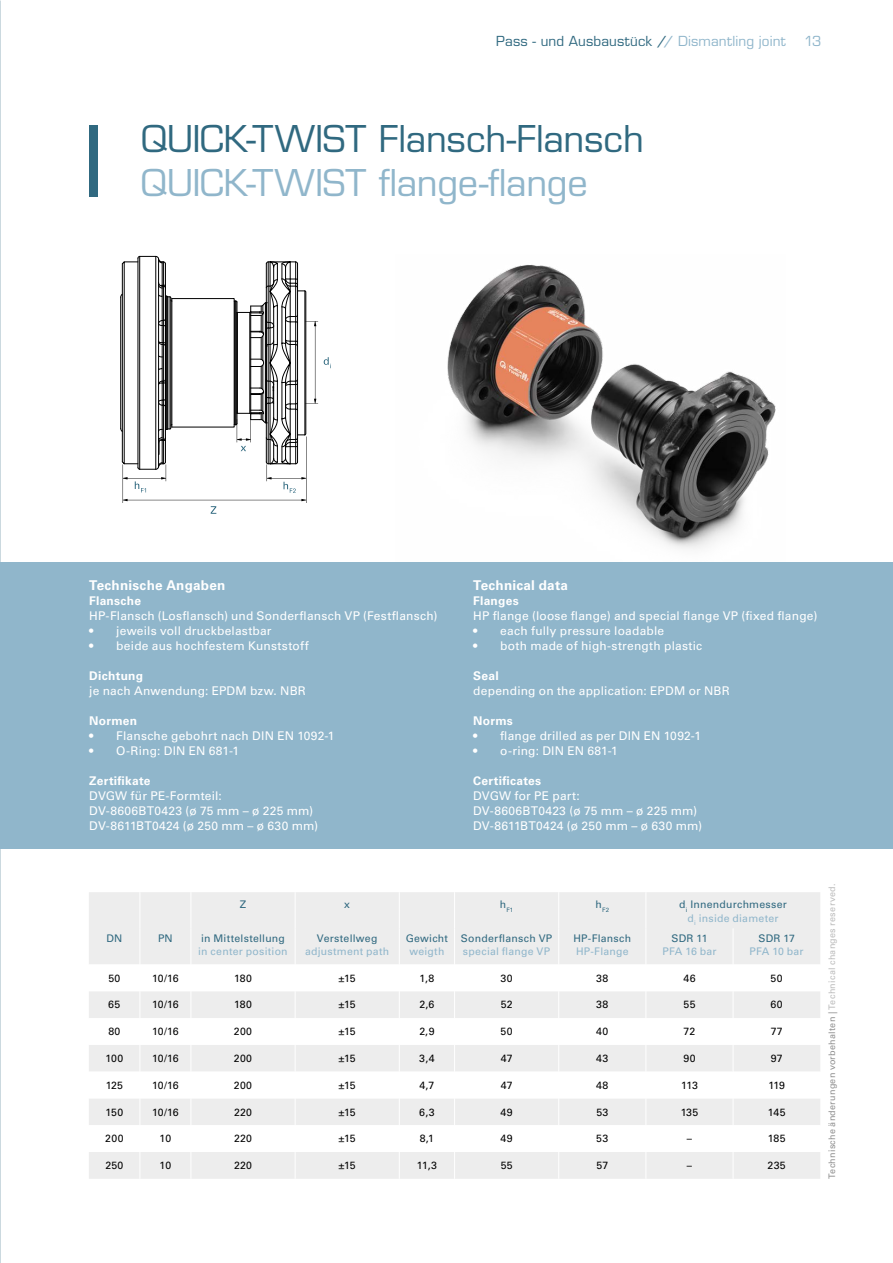
<style>
.page{position:relative;width:893px;height:1263px;background:#fff}
.page>*{position:absolute;margin:0;border:0;box-sizing:border-box;transform-origin:0 0}
.t1{font:36px "Eurostile LT Std";letter-spacing:-.01em;color:#306980}
.t2{font:36px "Eurostile LT Std";letter-spacing:-.01em;color:#90b6cb}
.t3{font:13.5px "Eurostile LT Std";letter-spacing:.01em;color:#306980}
.t4{font:700 13.5px "Univers LT Std";letter-spacing:.02em;color:#fff}
.t5{font:13.5px "Eurostile LT Std";color:#90b6cb}
.t6{font:12px/15px "Univers LT Std";letter-spacing:.02em;color:#fff}
.t7{font:700 12px "Univers LT Std";letter-spacing:.02em;color:#fff}
.t8{font:10.5px "Univers LT Std";letter-spacing:.025em;color:#000}
.t9{font:10.5px/13.5px "Univers LT Std";letter-spacing:.025em;color:#306980;text-align:center}
.t10{font:10.5px "Univers LT Std";letter-spacing:.02em;color:#90b6cb}
.t11{font:9px "Univers LT Std";letter-spacing:.03em;color:#909090}
.t12{font:6.15px "Univers LT Std";color:#306980}
.s1{color:#90b6cb}
.s2{color:#bcbcbc}
</style>
<div class="page">
<img style="left:447px;top:264px;width:329px;height:285px">
<img style="left:0;top:0;width:1px;height:1263px">
<div style="left:89px;top:125px;width:9px;height:71px;background:#306980"></div>
<div style="left:0;top:562px;width:893px;height:286px;background:#90b6cb"></div>
<div style="left:89px;top:892px;width:731px;height:287px;background:#ededed"></div>
<svg style="left:89px;top:964px;width:731px;height:107px"></svg>
<svg style="left:89px;top:1071px;width:731px;height:81px"></svg>
<hr style="left:140px;top:892px;width:1px;height:36px;background:#fff">
<hr style="left:191px;top:892px;width:1px;height:36px;background:#fff">
<hr style="left:295px;top:892px;width:1px;height:36px;background:#fff">
<hr style="left:399px;top:892px;width:1px;height:36px;background:#fff">
<hr style="left:454px;top:892px;width:1px;height:36px;background:#fff">
<hr style="left:558px;top:892px;width:1px;height:36px;background:#fff">
<hr style="left:645px;top:892px;width:1px;height:36px;background:#fff">
<hr style="left:140px;top:928px;width:1px;height:36px;background:#fff">
<hr style="left:191px;top:928px;width:1px;height:36px;background:#fff">
<hr style="left:295px;top:928px;width:1px;height:36px;background:#fff">
<hr style="left:399px;top:928px;width:1px;height:36px;background:#fff">
<hr style="left:454px;top:928px;width:1px;height:36px;background:#fff">
<hr style="left:558px;top:928px;width:1px;height:36px;background:#fff">
<hr style="left:645px;top:928px;width:1px;height:36px;background:#fff">
<hr style="left:733px;top:928px;width:1px;height:36px;background:#fff">
<svg style="left:140px;top:964px;width:1px;height:215px"></svg>
<svg style="left:191px;top:964px;width:1px;height:215px"></svg>
<svg style="left:295px;top:964px;width:1px;height:215px"></svg>
<svg style="left:399px;top:964px;width:1px;height:215px"></svg>
<svg style="left:454px;top:964px;width:1px;height:215px"></svg>
<svg style="left:558px;top:964px;width:1px;height:215px"></svg>
<svg style="left:645px;top:964px;width:1px;height:215px"></svg>
<svg style="left:733px;top:964px;width:1px;height:215px"></svg>
<svg style="left:324px;top:357px;width:7px;height:11px"></svg>
<svg style="left:120px;top:255px;width:198px;height:259px"></svg>
<p class="t3" style="left:496px;top:33px;width:291px">Pass - und Ausbaustück /<span class="s1">/ Dismantling joint</span></p>
<p class="t5" style="left:804px;top:33px;width:19px">13</p>
<h1 class="t1" style="left:141px;top:117px;width:505px">QUICK‑TWIST Flansch-Flansch</h1>
<h1 class="t2" style="left:141px;top:161px;width:449px">QUICK‑TWIST flange-flange</h1>
<p class="t4" style="left:89px;top:578px;width:138px">Technische Angaben</p>
<p class="t7" style="left:89px;top:594px;width:53px">Flansche</p>
<p class="t6" style="left:89px;top:609px;width:350px">HP-Flansch (Losflansch) und Sonderflansch VP (Festflansch)</p>
<p class="t6" style="left:89px;top:624px;width:184px">• jeweils voll druckbelastbar</p>
<p class="t6" style="left:89px;top:639px;width:221px">• beide aus hochfestem Kunststoff</p>
<p class="t7" style="left:89px;top:669px;width:55px">Dichtung</p>
<p class="t6" style="left:89px;top:684px;width:218px">je nach Anwendung: EPDM bzw. NBR</p>
<p class="t7" style="left:89px;top:714px;width:49px">Normen</p>
<p class="t6" style="left:89px;top:729px;width:247px">• Flansche gebohrt nach DIN EN 1092-1</p>
<p class="t6" style="left:89px;top:744px;width:151px">• O-Ring: DIN EN 681-1</p>
<p class="t7" style="left:89px;top:774px;width:63px">Zertifikate</p>
<p class="t6" style="left:89px;top:789px;width:230px">DVGW für PE-Formteil:<br>DV-8606BT0423 (ø 75 mm – ø 225 mm)<br>DV-8611BT0424 (ø 250 mm – ø 630 mm)</p>
<p class="t4" style="left:473px;top:578px;width:96px">Technical data</p>
<p class="t7" style="left:473px;top:594px;width:47px">Flanges</p>
<p class="t6" style="left:473px;top:609px;width:346px">HP flange (loose flange) and special flange VP (fixed flange)</p>
<p class="t6" style="left:473px;top:624px;width:192px">• each fully pressure loadable</p>
<p class="t6" style="left:473px;top:639px;width:230px">• both made of high-strength plastic</p>
<p class="t7" style="left:473px;top:669px;width:27px">Seal</p>
<p class="t6" style="left:473px;top:684px;width:258px">depending on the application: EPDM or NBR</p>
<p class="t7" style="left:473px;top:714px;width:41px">Norms</p>
<p class="t6" style="left:473px;top:729px;width:229px">• flange drilled as per DIN EN 1092-1</p>
<p class="t6" style="left:473px;top:744px;width:146px">• o-ring: DIN EN 681-1</p>
<p class="t7" style="left:473px;top:774px;width:69px">Certificates</p>
<p class="t6" style="left:473px;top:789px;width:230px">DVGW for PE part:<br>DV-8606BT0423 (ø 75 mm – ø 225 mm)<br>DV-8611BT0424 (ø 250 mm – ø 630 mm)</p>
<p class="t9" style="left:240px;top:898px;width:8px">Z</p>
<p class="t9" style="left:344px;top:898px;width:7px">x</p>
<p class="t12" style="left:500px;top:906px;width:15px"><sup>h</sup>F1</p>
<p class="t12" style="left:596px;top:906px;width:15px"><sup>h</sup>F2</p>
<p class="t9" style="left:679px;top:898px;width:109px">d<sub>i</sub> Innendurchmesser <span class="s1">d</span><sub>i</sub> <span class="s1">inside diameter</span></p>
<p class="t9" style="left:106px;top:931px;width:18px">DN</p>
<p class="t9" style="left:158px;top:931px;width:16px">PN</p>
<p class="t9" style="left:201px;top:931px;width:85px">in Mittelstellung</p>
<p class="t10" style="left:198px;top:945px;width:91px">in center position</p>
<p class="t9" style="left:317px;top:931px;width:62px">Verstellweg</p>
<p class="t10" style="left:305px;top:945px;width:86px">adjustment path</p>
<p class="t9" style="left:406px;top:931px;width:44px">Gewicht</p>
<p class="t10" style="left:409px;top:945px;width:36px">weigth</p>
<p class="t9" style="left:461px;top:931px;width:93px">Sonderflansch VP</p>
<p class="t10" style="left:463px;top:945px;width:89px">special flange VP</p>
<p class="t9" style="left:573px;top:931px;width:59px">HP-Flansch</p>
<p class="t10" style="left:576px;top:945px;width:54px">HP-Flange</p>
<p class="t9" style="left:671px;top:931px;width:38px">SDR 11</p>
<p class="t10" style="left:662px;top:945px;width:56px">PFA 16 bar</p>
<p class="t9" style="left:758px;top:931px;width:38px">SDR 17</p>
<p class="t10" style="left:750px;top:945px;width:56px">PFA 10 bar</p>
<p class="t8" style="left:108px;top:972px;width:14px">50</p>
<p class="t8" style="left:152px;top:972px;width:28px">10/16</p>
<p class="t8" style="left:234px;top:972px;width:19px">180</p>
<p class="t8" style="left:339px;top:972px;width:19px">±15</p>
<p class="t8" style="left:420px;top:972px;width:16px">1,8</p>
<p class="t8" style="left:501px;top:972px;width:14px">30</p>
<p class="t8" style="left:596px;top:972px;width:14px">38</p>
<p class="t8" style="left:683px;top:972px;width:14px">46</p>
<p class="t8" style="left:771px;top:972px;width:14px">50</p>
<p class="t8" style="left:108px;top:998px;width:14px">65</p>
<p class="t8" style="left:152px;top:998px;width:28px">10/16</p>
<p class="t8" style="left:234px;top:998px;width:19px">180</p>
<p class="t8" style="left:339px;top:998px;width:19px">±15</p>
<p class="t8" style="left:419px;top:998px;width:17px">2,6</p>
<p class="t8" style="left:501px;top:998px;width:13px">52</p>
<p class="t8" style="left:596px;top:998px;width:14px">38</p>
<p class="t8" style="left:683px;top:998px;width:13px">55</p>
<p class="t8" style="left:771px;top:998px;width:14px">60</p>
<p class="t8" style="left:108px;top:1025px;width:14px">80</p>
<p class="t8" style="left:152px;top:1025px;width:28px">10/16</p>
<p class="t8" style="left:234px;top:1025px;width:20px">200</p>
<p class="t8" style="left:339px;top:1025px;width:19px">±15</p>
<p class="t8" style="left:419px;top:1025px;width:17px">2,9</p>
<p class="t8" style="left:501px;top:1025px;width:14px">50</p>
<p class="t8" style="left:596px;top:1025px;width:14px">40</p>
<p class="t8" style="left:684px;top:1025px;width:13px">72</p>
<p class="t8" style="left:771px;top:1025px;width:14px">77</p>
<p class="t8" style="left:105px;top:1052px;width:19px">100</p>
<p class="t8" style="left:152px;top:1052px;width:28px">10/16</p>
<p class="t8" style="left:234px;top:1052px;width:20px">200</p>
<p class="t8" style="left:339px;top:1052px;width:19px">±15</p>
<p class="t8" style="left:419px;top:1052px;width:17px">3,4</p>
<p class="t8" style="left:501px;top:1052px;width:13px">47</p>
<p class="t8" style="left:596px;top:1052px;width:14px">43</p>
<p class="t8" style="left:683px;top:1052px;width:14px">90</p>
<p class="t8" style="left:771px;top:1052px;width:13px">97</p>
<p class="t8" style="left:106px;top:1079px;width:19px">125</p>
<p class="t8" style="left:152px;top:1079px;width:28px">10/16</p>
<p class="t8" style="left:234px;top:1079px;width:20px">200</p>
<p class="t8" style="left:339px;top:1079px;width:19px">±15</p>
<p class="t8" style="left:420px;top:1079px;width:16px">4,7</p>
<p class="t8" style="left:501px;top:1079px;width:13px">47</p>
<p class="t8" style="left:596px;top:1079px;width:14px">48</p>
<p class="t8" style="left:681px;top:1079px;width:18px">113</p>
<p class="t8" style="left:768px;top:1079px;width:18px">119</p>
<p class="t8" style="left:106px;top:1106px;width:19px">150</p>
<p class="t8" style="left:152px;top:1106px;width:28px">10/16</p>
<p class="t8" style="left:234px;top:1106px;width:20px">220</p>
<p class="t8" style="left:339px;top:1106px;width:19px">±15</p>
<p class="t8" style="left:419px;top:1106px;width:17px">6,3</p>
<p class="t8" style="left:501px;top:1106px;width:14px">49</p>
<p class="t8" style="left:596px;top:1106px;width:14px">53</p>
<p class="t8" style="left:681px;top:1106px;width:19px">135</p>
<p class="t8" style="left:768px;top:1106px;width:19px">145</p>
<p class="t8" style="left:105px;top:1132px;width:20px">200</p>
<p class="t8" style="left:160px;top:1132px;width:13px">10</p>
<p class="t8" style="left:234px;top:1132px;width:20px">220</p>
<p class="t8" style="left:339px;top:1132px;width:19px">±15</p>
<p class="t8" style="left:420px;top:1132px;width:16px">8,1</p>
<p class="t8" style="left:501px;top:1132px;width:14px">49</p>
<p class="t8" style="left:596px;top:1132px;width:14px">53</p>
<p class="t8" style="left:687px;top:1132px;width:7px">–</p>
<p class="t8" style="left:768px;top:1132px;width:19px">185</p>
<p class="t8" style="left:105px;top:1159px;width:20px">250</p>
<p class="t8" style="left:160px;top:1159px;width:13px">10</p>
<p class="t8" style="left:234px;top:1159px;width:20px">220</p>
<p class="t8" style="left:339px;top:1159px;width:19px">±15</p>
<p class="t8" style="left:417px;top:1159px;width:21px">11,3</p>
<p class="t8" style="left:501px;top:1159px;width:13px">55</p>
<p class="t8" style="left:596px;top:1159px;width:13px">57</p>
<p class="t8" style="left:687px;top:1159px;width:7px">–</p>
<p class="t8" style="left:768px;top:1159px;width:20px">235</p>
<p class="t11" style="left:827px;top:1179px;width:297px;rotate:-90deg">Technische änderungen vorbehalten | <span class="s2">Technical changes reserved.</span></p>
</div>
